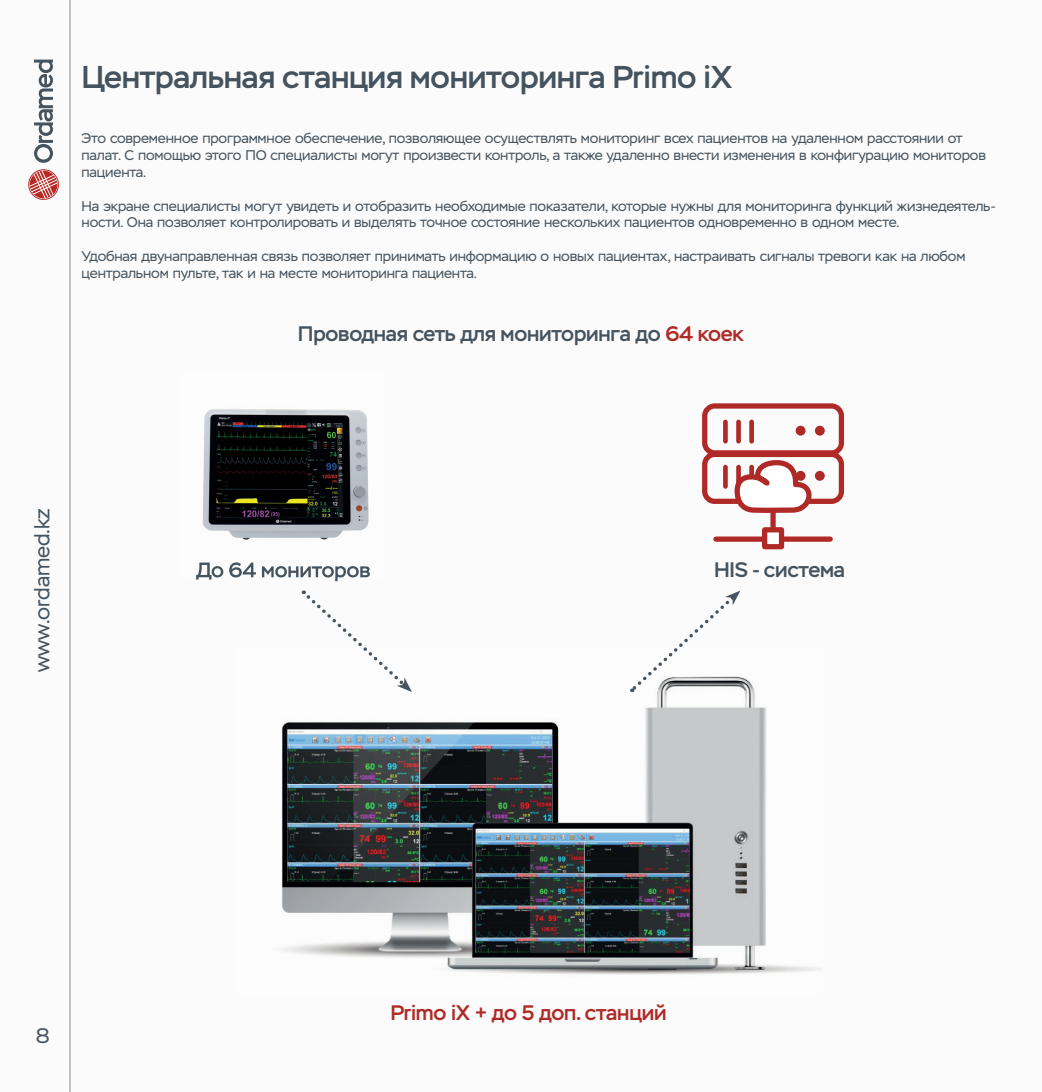
<style>
.page{position:relative;width:1042px;height:1092px;background:#fff}
.page>*{position:absolute;margin:0;border:0;box-sizing:border-box;transform-origin:0 0}
.t1{font:500 31.5px "Stem";letter-spacing:-.01em;color:#45535e}
.t2{font:500 21px "Stem";letter-spacing:-.01em;color:#45535e}
.t3{font:500 21px "Stem";letter-spacing:-.01em;color:#af2a26}
.t4{font:21px "Stem";letter-spacing:-.01em;color:#45535e}
.t5{font:21px "Stem";color:#495662}
.t6{font:14px/16.8px "Stem";letter-spacing:-.01em;color:#45535e}
.s1{color:#af2a26}
</style>
<div class="page">
<hr style="left:196px;top:578px;width:174px;height:3px;background:#fbfbfb">
<svg style="left:34px;top:60px;width:19px;height:103px"></svg>
<svg style="left:28px;top:169px;width:31px;height:31px"></svg>
<hr style="left:69px;top:0;width:2px;height:1091px;background:#c2c2c6">
<img style="left:279px;top:676px;width:542px;height:299px">
<img style="left:202px;top:409px;width:167px;height:131px">
<img style="left:196px;top:562px;width:174px;height:16px">
<div style="left:702px;top:403px;width:142px;height:52px;border:5px solid #af2a26;border-radius:10px"></div>
<div style="left:723px;top:419px;width:5px;height:24px;background:#af2a26;border-radius:2px"></div>
<div style="left:736px;top:419px;width:5px;height:24px;background:#af2a26;border-radius:2px"></div>
<div style="left:749px;top:419px;width:5px;height:24px;background:#af2a26;border-radius:2px"></div>
<svg style="left:795px;top:425px;width:10px;height:10px"></svg>
<div style="left:815px;top:425px;width:10px;height:10px;background:#af2a26;border-radius:50%"></div>
<div style="left:702px;top:452px;width:142px;height:52px;border:5px solid #af2a26;border-radius:10px"></div>
<div style="left:723px;top:465px;width:5px;height:23px;background:#af2a26;border-radius:2px"></div>
<div style="left:815px;top:471px;width:10px;height:10px;background:#af2a26;border-radius:50%"></div>
<svg style="left:732px;top:457px;width:86px;height:56px"></svg>
<div style="left:770px;top:511px;width:6px;height:28px;background:#af2a26"></div>
<div style="left:716px;top:536px;width:114px;height:5px;background:#af2a26"></div>
<div style="left:762px;top:527px;width:22px;height:22px;background:#fff;border:5px solid #af2a26"></div>
<svg style="left:303px;top:590px;width:109px;height:102px"></svg>
<svg style="left:629px;top:590px;width:111px;height:103px"></svg>
<h1 class="t1" style="left:82px;top:57px;width:652px">Центральная станция мониторинга Primo iX</h1>
<p class="t6" style="left:82px;top:130px;width:906px">Это современное программное обеспечение, позволяющее осуществлять мониторинг всех пациентов на удаленном расстоянии от палат. С помощью этого ПО специалисты могут произвести контроль, а также удаленно внести изменения в конфигурацию мониторов пациента.</p>
<p class="t6" style="left:82px;top:197px;width:916px">На экране специалисты могут увидеть и отобразить необходимые показатели, которые нужны для мониторинга функций жизнедеятель&shy;ности. Она позволяет контролировать и выделять точное состояние нескольких пациентов одновременно в одном месте.</p>
<p class="t6" style="left:82px;top:248px;width:885px">Удобная двунаправленная связь позволяет принимать информацию о новых пациентах, настраивать сигналы тревоги как на любом центральном пульте, так и на месте мониторинга пациента.</p>
<h2 class="t2" style="left:298px;top:321px;width:448px">Проводная сеть для мониторинга до <span class="s1">64 коек</span></h2>
<h2 class="t4" style="left:30px;top:671px;width:165px;rotate:-90deg">www.ordamed.kz</h2>
<h2 class="t2" style="left:714px;top:557px;width:132px">HIS - система</h2>
<h2 class="t5" style="left:36px;top:1023px;width:16px">8</h2>
<h2 class="t3" style="left:390px;top:999px;width:278px">Primo iX + до 5 доп. станций</h2>
</div>
